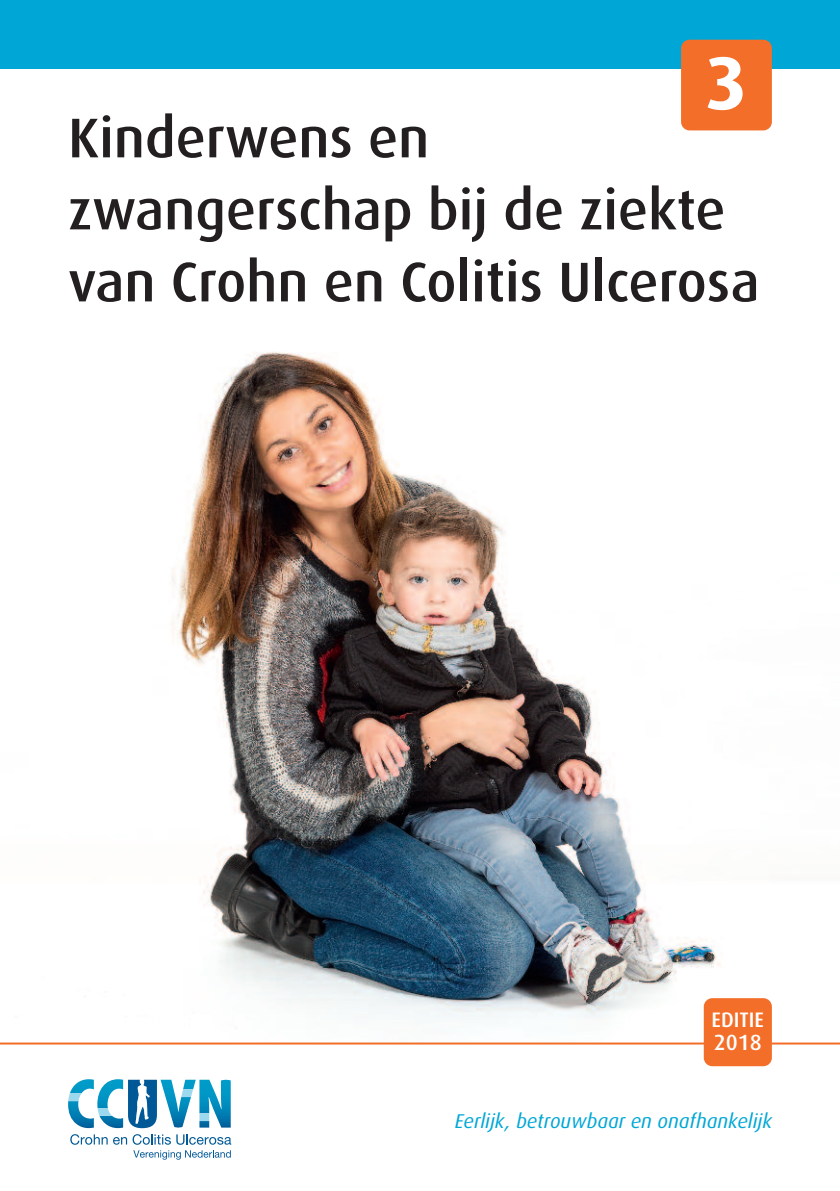
<style>
.page{position:relative;width:840px;height:1191px;background:#fff}
.page>*{position:absolute;margin:0;border:0;box-sizing:border-box;transform-origin:0 0}
.t1{font:700 75.2px "Dax";color:#fff}
.t2{font:500 56px/72px "Dax";color:#231f20}
.t3{font:500 22px "Dax";color:#fff}
.t4{font:500 21px "Dax";color:#fff}
.t5{font:italic 20px "Dax";color:#00a7d6}
</style>
<div class="page">
<img style="left:15px;top:352px;width:757px;height:690px">
<div style="left:0;top:0;width:839px;height:68px;background:#00a7d6"></div>
<svg style="left:68px;top:1079px;width:162px;height:49px"></svg>
<svg style="left:70px;top:1134px;width:161px;height:10px"></svg>
<svg style="left:133px;top:1150px;width:98px;height:9px"></svg>
<hr style="left:0;top:1042px;width:839px;height:2px;background:#f36e28">
<div style="left:703px;top:998px;width:68px;height:68px;background:#f36e28;border-radius:9px"></div>
<div style="left:680px;top:40px;width:91px;height:90px;background:#f36e28;border-radius:9px"></div>
<h1 class="t1" style="left:704px;top:50px;width:44px">3</h1>
<p class="t2" style="left:68px;top:105px;width:692px">Kinderwens en zwangerschap bij de ziekte van Crohn en Colitis Ulcerosa</p>
<p class="t4" style="left:711px;top:1011px;width:54px">EDITIE</p>
<p class="t3" style="left:713px;top:1032px;width:50px">2018</p>
<p class="t5" style="left:454px;top:1109px;width:318px">Eerlijk, betrouwbaar en onafhankeli<sub>1</sub>jk</p>
</div>
